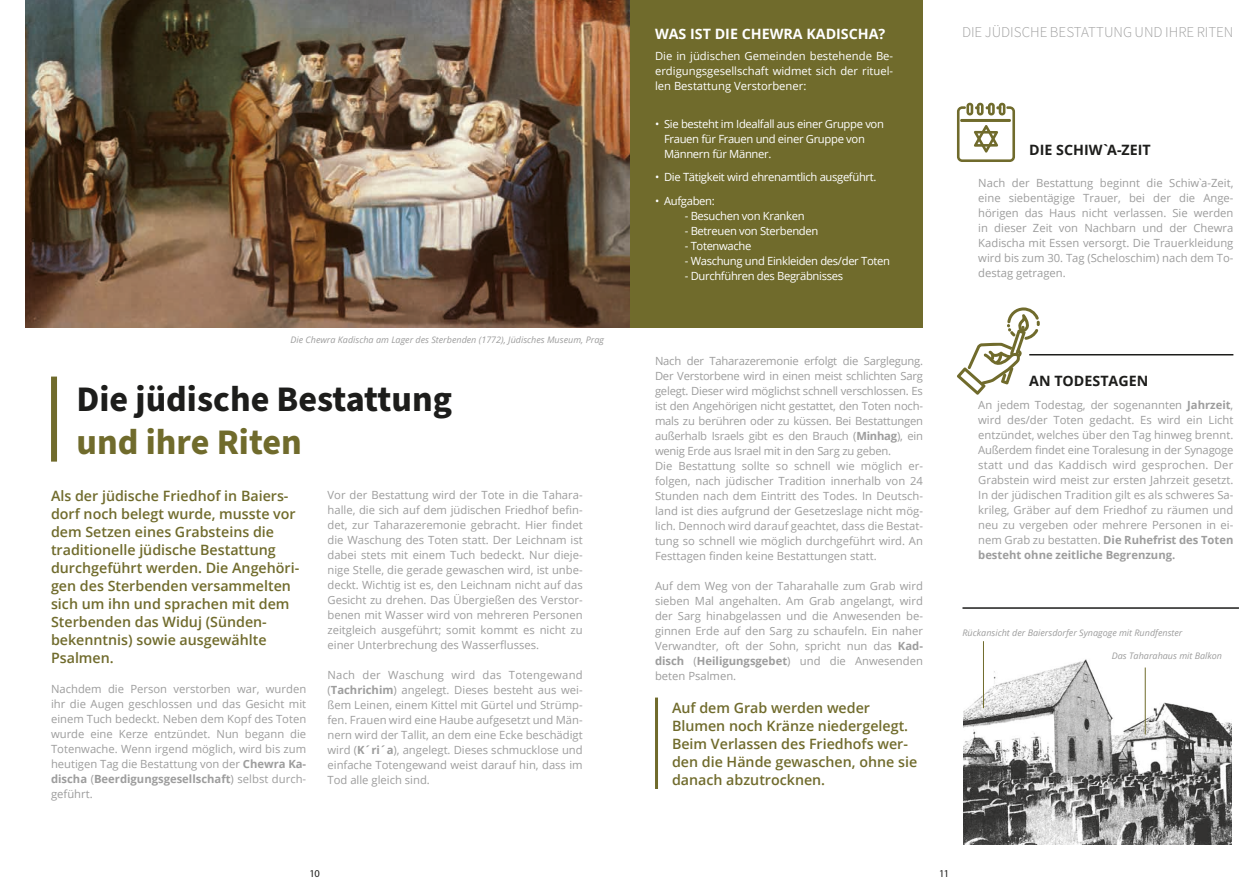
<style>
.page{position:relative;width:1259px;height:893px;background:#fff}
.page>*{position:absolute;margin:0;border:0;box-sizing:border-box;transform-origin:0 0}
.t1{font:700 36px "Source Sans Pro";color:#1d1d1b}
.t2{font:700 36px "Source Sans Pro";color:#706b2c}
.t3{font:300 15px "Source Sans Pro";color:#9d9d9d}
.t4{font:600 14.25px/18px "Open Sans";color:#706b2c}
.t5{font:700 14.25px "Open Sans";color:#1d1d1b}
.t6{font:700 14.25px "Open Sans";color:#fff}
.t7{font:11.25px/15px "Open Sans";color:#9d9d9d;text-align:justify}
.t8{font:11.25px/15px "Open Sans";letter-spacing:-.02em;color:#9d9d9d}
.t9{font:11.25px/15px "Open Sans";letter-spacing:-.03em;color:#fff}
.t10{font:10.5px "Myriad Pro";color:#1d1d1b}
.t11{font:italic 9px "Open Sans";color:#9d9d9d}
.s1{font-weight:700}
</style>
<div class="page">
<div style="left:629px;top:0;width:294px;height:327px;background:#706b2c"></div>
<hr style="left:655px;top:698px;width:3px;height:91px;background:#706b2c">
<img style="left:26px;top:0;width:603px;height:327px">
<img style="left:963px;top:659px;width:269px;height:186px">
<hr style="left:1144px;top:667px;width:1px;height:67px;background:#706b2c">
<hr style="left:983px;top:641px;width:1px;height:67px;background:#706b2c">
<hr style="left:962px;top:607px;width:277px;height:2px;background:#1d1d1b">
<hr style="left:1029px;top:354px;width:204px;height:1px;background:#1d1d1b">
<svg style="left:957px;top:307px;width:82px;height:88px"></svg>
<svg style="left:957px;top:103px;width:58px;height:59px"></svg>
<hr style="left:960px;top:119px;width:51px;height:3px;background:#706b2c">
<div style="left:51px;top:377px;width:6px;height:85px;background:#706b2c"></div>
<p class="t11" style="left:290px;top:333px;width:315px">Die Chewra Kadischa am Lager des Sterbenden (1772), Jüdisches Museum, Prag</p>
<h1 class="t1" style="left:77px;top:375px;width:377px">Die jüdische Bestattung</h1>
<h1 class="t2" style="left:77px;top:417px;width:227px">und ihre Riten</h1>
<p class="t4" style="left:51px;top:487px;width:250px">Als der jüdische Friedhof in Baiers&shy;dorf noch belegt wurde, musste vor dem Setzen eines Grabsteins die traditionelle jüdische Bestattung durchgeführt werden. Die Angehöri&shy;gen des Sterbenden versammelten sich um ihn und sprachen mit dem<br>Sterbenden das Widuj (Sünden&shy;bekenntnis) sowie ausgewählte<br>Psalmen.</p>
<p class="t7" style="left:51px;top:681px;width:257px">Nachdem die Person verstorben war, wurden ihr die Augen geschlossen und das Gesicht mit einem Tuch bedeckt. Neben dem Kopf des Toten wurde eine Kerze entzündet. Nun begann die Totenwache. Wenn irgend möglich, wird bis zum heutigen Tag die Bestattung von der <span class="s1">Chewra Ka&shy;discha</span> (<span class="s1">Beerdigungsgesellschaft</span>) selbst durch&shy;geführt.</p>
<p class="t7" style="left:327px;top:487px;width:257px">Vor der Bestattung wird der Tote in die Tahara&shy;halle, die sich auf dem jüdischen Friedhof befin&shy;det, zur Taharazeremonie gebracht. Hier findet die Waschung des Toten statt. Der Leichnam ist dabei stets mit einem Tuch bedeckt. Nur dieje&shy;nige Stelle, die gerade gewaschen wird, ist unbe&shy;deckt. Wichtig ist es, den Leichnam nicht auf das Gesicht zu drehen. Das Übergießen des Verstor&shy;benen mit Wasser wird von mehreren Personen zeitgleich ausgeführt; somit kommt es nicht zu einer Unterbrechung des Wasserflusses.</p>
<p class="t7" style="left:327px;top:667px;width:257px">Nach der Waschung wird das Totengewand (<span class="s1">Tachrichim</span>) angelegt. Dieses besteht aus wei&shy;ßem Leinen, einem Kittel mit Gürtel und Strümp&shy;fen. Frauen wird eine Haube aufgesetzt und Män&shy;nern wird der Tallit, an dem eine Ecke beschädigt wird (<span class="s1">K´ri´a</span>), angelegt. Dieses schmucklose und einfache Totengewand weist darauf hin, dass im Tod alle gleich sind.</p>
<p class="t6" style="left:655px;top:24px;width:232px">WAS IST DIE CHEWRA KADISCHA?</p>
<p class="t9" style="left:655px;top:48px;width:240px;text-align:justify">Die in jüdischen Gemeinden bestehende Be&shy;erdigungsgesellschaft widmet sich der rituel&shy;len Bestattung Verstorbener:</p>
<p class="t9" style="left:664px;top:116px;width:221px;text-indent:-9px">• Sie besteht im Idealfall aus einer Gruppe von<br>Frauen für Frauen und einer Gruppe von<br>Männern für Männer.</p>
<p class="t9" style="left:655px;top:169px;width:223px">• Die Tätigkeit wird ehrenamtlich ausgeführt.</p>
<p class="t9" style="left:655px;top:193px;width:61px">• Aufgaben:</p>
<p class="t9" style="left:685px;top:208px;width:121px">- Besuchen von Kranken</p>
<p class="t9" style="left:685px;top:223px;width:135px">- Betreuen von Sterbenden</p>
<p class="t9" style="left:685px;top:238px;width:68px">- Totenwache</p>
<p class="t9" style="left:685px;top:253px;width:207px">- Waschung und Einkleiden des/der Toten</p>
<p class="t9" style="left:685px;top:268px;width:160px">- Durchführen des Begräbnisses</p>
<p class="t8" style="left:655px;top:353px;width:269px">Nach der Taharazeremonie erfolgt die Sarglegung.<br>Der Verstorbene wird in einen meist schlichten Sarg gelegt. Dieser wird möglichst schnell verschlossen. Es ist den Angehörigen nicht gestattet, den Toten noch&shy;mals zu berühren oder zu küssen. Bei Bestattungen außerhalb Israels gibt es den Brauch (<span class="s1">Minhag</span>), ein wenig Erde aus Israel mit in den Sarg zu geben.<br>Die Bestattung sollte so schnell wie möglich er&shy;folgen, nach jüdischer Tradition innerhalb von 24<br>Stunden nach dem Eintritt des Todes. In Deutsch&shy;land ist dies aufgrund der Gesetzeslage nicht mög&shy;lich. Dennoch wird darauf geachtet, dass die Bestat&shy;tung so schnell wie möglich durchgeführt wird. An Festtagen finden keine Bestattungen statt.</p>
<p class="t7" style="left:655px;top:578px;width:269px">Auf dem Weg von der Taharahalle zum Grab wird sieben Mal angehalten. Am Grab angelangt, wird der Sarg hinabgelassen und die Anwesenden be&shy;ginnen Erde auf den Sarg zu schaufeln. Ein naher Verwandter, oft der Sohn, spricht nun das <span class="s1">Kad&shy;disch</span> (<span class="s1">Heiligungsgebet</span>) und die Anwesenden beten Psalmen.</p>
<p class="t4" style="left:672px;top:699px;width:247px">Auf dem Grab werden weder<br>Blumen noch Kränze niedergelegt.<br>Beim Verlassen des Friedhofs wer&shy;den die Hände gewaschen, ohne sie danach abzutrocknen.</p>
<h2 class="t3" style="left:962px;top:22px;width:273px">DIE JÜDISCHE BESTATTUNG UND IHRE RITEN</h2>
<p class="t5" style="left:1029px;top:140px;width:123px">DIE SCHIW`A-ZEIT</p>
<p class="t7" style="left:978px;top:175px;width:257px">Nach der Bestattung beginnt die Schiw`a-Zeit, eine siebentägige Trauer, bei der die Ange&shy;hörigen das Haus nicht verlassen. Sie werden in dieser Zeit von Nachbarn und der Chewra Kadischa mit Essen versorgt. Die Trauerkleidung wird bis zum 30. Tag (Scheloschim) nach dem To&shy;destag getragen.</p>
<p class="t5" style="left:1029px;top:370px;width:121px">AN TODESTAGEN</p>
<p class="t7" style="left:978px;top:397px;width:257px">An jedem Todestag, der sogenannten <span class="s1">Jahrzeit</span>, wird des/der Toten gedacht. Es wird ein Licht entzündet, welches über den Tag hinweg brennt.<br>Außerdem findet eine Toralesung in der Synagoge statt und das Kaddisch wird gesprochen. Der Grabstein wird meist zur ersten Jahrzeit gesetzt.<br>In der jüdischen Tradition gilt es als schweres Sa&shy;krileg, Gräber auf dem Friedhof zu räumen und neu zu vergeben oder mehrere Personen in ei&shy;nem Grab zu bestatten. <span class="s1">Die Ruhefrist des Toten besteht ohne zeitliche Begrenzung.</span></p>
<p class="t11" style="left:962px;top:627px;width:221px">Rückansicht der Baiersdorfer Synagoge mit Rundfenster</p>
<p class="t11" style="left:1112px;top:649px;width:112px">Das Taharahaus mit Balkon</p>
<p class="t10" style="left:309px;top:867px;width:12px">10</p>
<p class="t10" style="left:939px;top:867px;width:11px">11</p>
</div>
